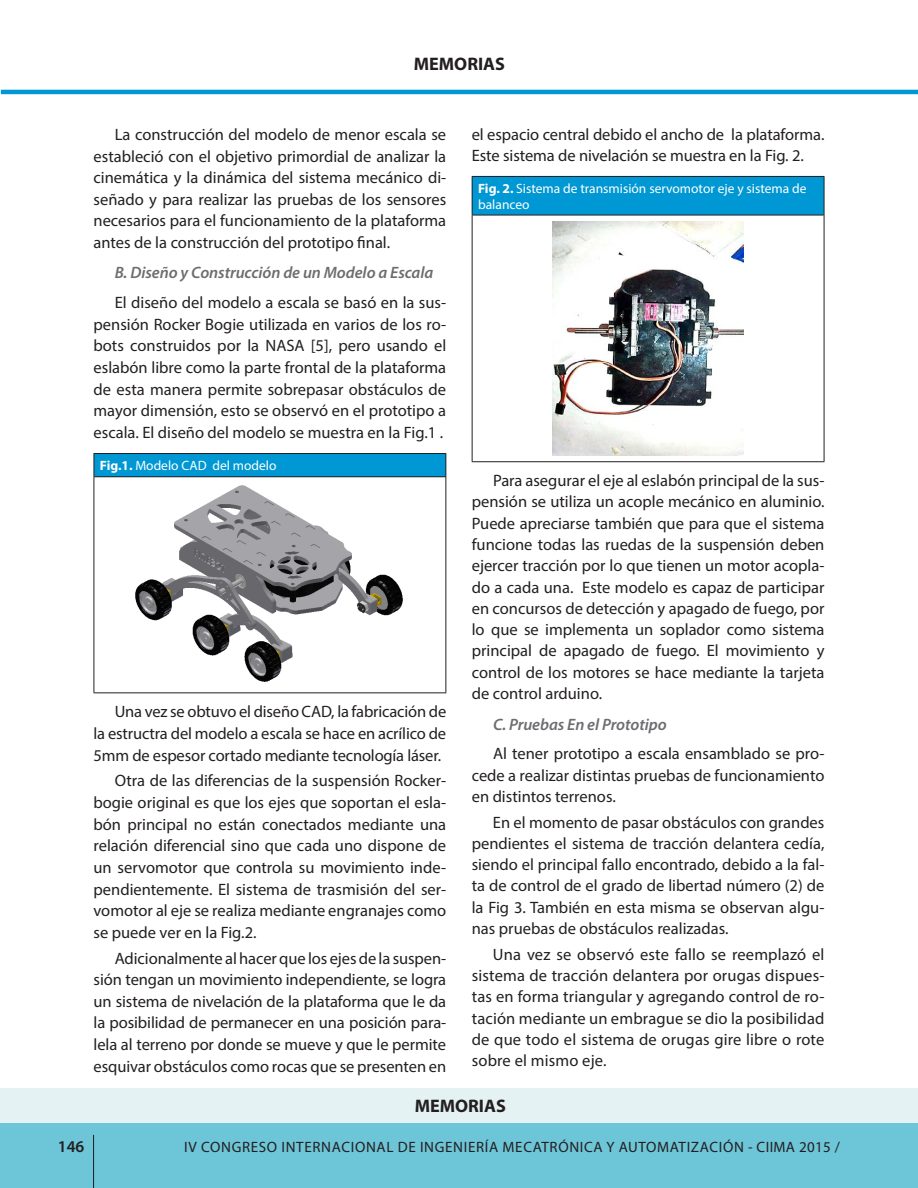
<style>
.page{position:relative;width:918px;height:1188px;background:#fff}
.page>*{position:absolute;margin:0;border:0;box-sizing:border-box;transform-origin:0 0}
.t1{font:700 18.15px "Myriad Pro";color:#231f20}
.t2{font:16.5px/21.6px "Myriad Pro";color:#231f20;text-align:justify}
.t3{font:italic 600 16.5px "Myriad Pro";letter-spacing:-.005em;color:#6c6d70}
.t4{font:600 16.5px "Myriad Pro";color:#231f20}
.t5{font:15px "Myriad Pro";letter-spacing:.045em;color:#231f20}
.t6{font:13.5px/16.5px "Myriad Pro";color:#fffefc}
.s1{font-weight:700}
</style>
<div class="page">
<div style="left:1px;top:1095px;width:917px;height:93px;background:#6dc5d8"></div>
<hr style="left:1px;top:90px;width:917px;height:4px;background:#0098d4">
<hr style="left:93px;top:1135px;width:1px;height:53px;background:#231f20">
<div style="left:0;top:1088px;width:918px;height:35px;background:#e5f2f3"></div>
<div style="left:94px;top:454px;width:352px;height:23px;background:#0098d4"></div>
<hr style="left:94px;top:453px;width:352px;height:1px;background:#231f20">
<svg style="left:94px;top:454px;width:1px;height:22px"></svg>
<hr style="left:94px;top:476px;width:351px;height:1px;background:#231f20">
<svg style="left:445px;top:454px;width:1px;height:23px"></svg>
<hr style="left:94px;top:477px;width:1px;height:215px;background:#231f20">
<hr style="left:445px;top:477px;width:1px;height:215px;background:#231f20">
<hr style="left:94px;top:692px;width:352px;height:1px;background:#231f20">
<img style="left:135px;top:485px;width:268px;height:197px">
<div style="left:472px;top:176px;width:352px;height:39px;background:#0098d4"></div>
<hr style="left:472px;top:176px;width:352px;height:1px;background:#231f20">
<hr style="left:472px;top:177px;width:1px;height:38px;background:#231f20">
<hr style="left:472px;top:215px;width:352px;height:1px;background:#231f20">
<hr style="left:824px;top:177px;width:1px;height:38px;background:#231f20">
<hr style="left:472px;top:215px;width:1px;height:246px;background:#231f20">
<hr style="left:824px;top:215px;width:1px;height:246px;background:#231f20">
<hr style="left:472px;top:461px;width:352px;height:1px;background:#231f20">
<img style="left:553px;top:221px;width:190px;height:235px">
<p class="t1" style="left:414px;top:52px;width:93px">MEMORIAS</p>
<p class="t2" style="left:94px;top:123px;width:354px;text-indent:21px">La construcción del modelo de menor escala se estableció con el objetivo primordial de analizar la cinemática y la dinámica del sistema mecánico di&shy;señado y para realizar las pruebas de los sensores necesarios para el funcionamiento de la plataforma antes de la construcción del prototipo final.</p>
<p class="t3" style="left:115px;top:262px;width:320px">B. Diseño y Construcción de un Modelo a Escala</p>
<p class="t2" style="left:94px;top:292px;width:354px;text-indent:21px">El diseño del modelo a escala se basó en la sus&shy;pensión Rocker Bogie utilizada en varios de los ro&shy;bots construidos por la NASA [5], pero usando el eslabón libre como la parte frontal de la plataforma de esta manera permite sobrepasar obstáculos de mayor dimensión, esto se observó en el prototipo a escala. El diseño del modelo se muestra en la Fig.1 .</p>
<p class="t6" style="left:100px;top:457px;width:178px"><span class="s1">Fig.1.</span> Modelo CAD del modelo</p>
<p class="t2" style="left:94px;top:701px;width:354px;text-indent:21px">Una vez se obtuvo el diseño CAD, la fabricación de la estructra del modelo a escala se hace en acrílico de 5mm de espesor cortado mediante tecnología láser.</p>
<p class="t2" style="left:94px;top:770px;width:354px;text-indent:21px">Otra de las diferencias de la suspensión Rocker&shy;bogie original es que los ejes que soportan el esla&shy;bón principal no están conectados mediante una relación diferencial sino que cada uno dispone de un servomotor que controla su movimiento inde&shy;pendientemente. El sistema de trasmisión del ser&shy;vomotor al eje se realiza mediante engranajes como se puede ver en la Fig.2.</p>
<p class="t2" style="left:94px;top:947px;width:354px;text-indent:21px">Adicionalmente al hacer que los ejes de la suspen&shy;sión tengan un movimiento independiente, se logra un sistema de nivelación de la plataforma que le da la posibilidad de permanecer en una posición para&shy;lela al terreno por donde se mueve y que le permite esquivar obstáculos como rocas que se presenten en</p>
<p class="t2" style="left:472px;top:123px;width:354px">el espacio central debido el ancho de la plataforma.<br>Este sistema de nivelación se muestra en la Fig. 2.</p>
<p class="t6" style="left:478px;top:180px;width:330px"><span class="s1">Fig. 2.</span> Sistema de transmisión servomotor eje y sistema de balanceo</p>
<p class="t2" style="left:472px;top:469px;width:354px;text-indent:21px">Para asegurar el eje al eslabón principal de la sus&shy;pensión se utiliza un acople mecánico en aluminio.<br>Puede apreciarse también que para que el sistema funcione todas las ruedas de la suspensión deben ejercer tracción por lo que tienen un motor acopla&shy;do a cada una. Este modelo es capaz de participar en concursos de detección y apagado de fuego, por lo que se implementa un soplador como sistema principal de apagado de fuego. El movimiento y control de los motores se hace mediante la tarjeta de control arduino.</p>
<p class="t3" style="left:493px;top:713px;width:175px">C. Pruebas En el Prototipo</p>
<p class="t2" style="left:472px;top:743px;width:354px;text-indent:21px">Al tener prototipo a escala ensamblado se pro&shy;cede a realizar distintas pruebas de funcionamiento en distintos terrenos.</p>
<p class="t2" style="left:472px;top:811px;width:354px;text-indent:21px">En el momento de pasar obstáculos con grandes pendientes el sistema de tracción delantera cedía, siendo el principal fallo encontrado, debido a la fal&shy;ta de control de el grado de libertad número (2) de la Fig 3. También en esta misma se observan algu&shy;nas pruebas de obstáculos realizadas.</p>
<p class="t2" style="left:472px;top:943px;width:354px;text-indent:21px">Una vez se observó este fallo se reemplazó el sistema de tracción delantera por orugas dispues&shy;tas en forma triangular y agregando control de ro&shy;tación mediante un embrague se dio la posibilidad de que todo el sistema de orugas gire libre o rote sobre el mismo eje.</p>
<p class="t1" style="left:415px;top:1094px;width:93px">MEMORIAS</p>
<p class="t4" style="left:58px;top:1136px;width:28px">146</p>
<p class="t5" style="left:184px;top:1138px;width:657px">IV CONGRESO INTERNACIONAL DE INGENIERÍA MECATRÓNICA Y AUTOMATIZACIÓN - CIIMA 2015 /</p>
</div>
